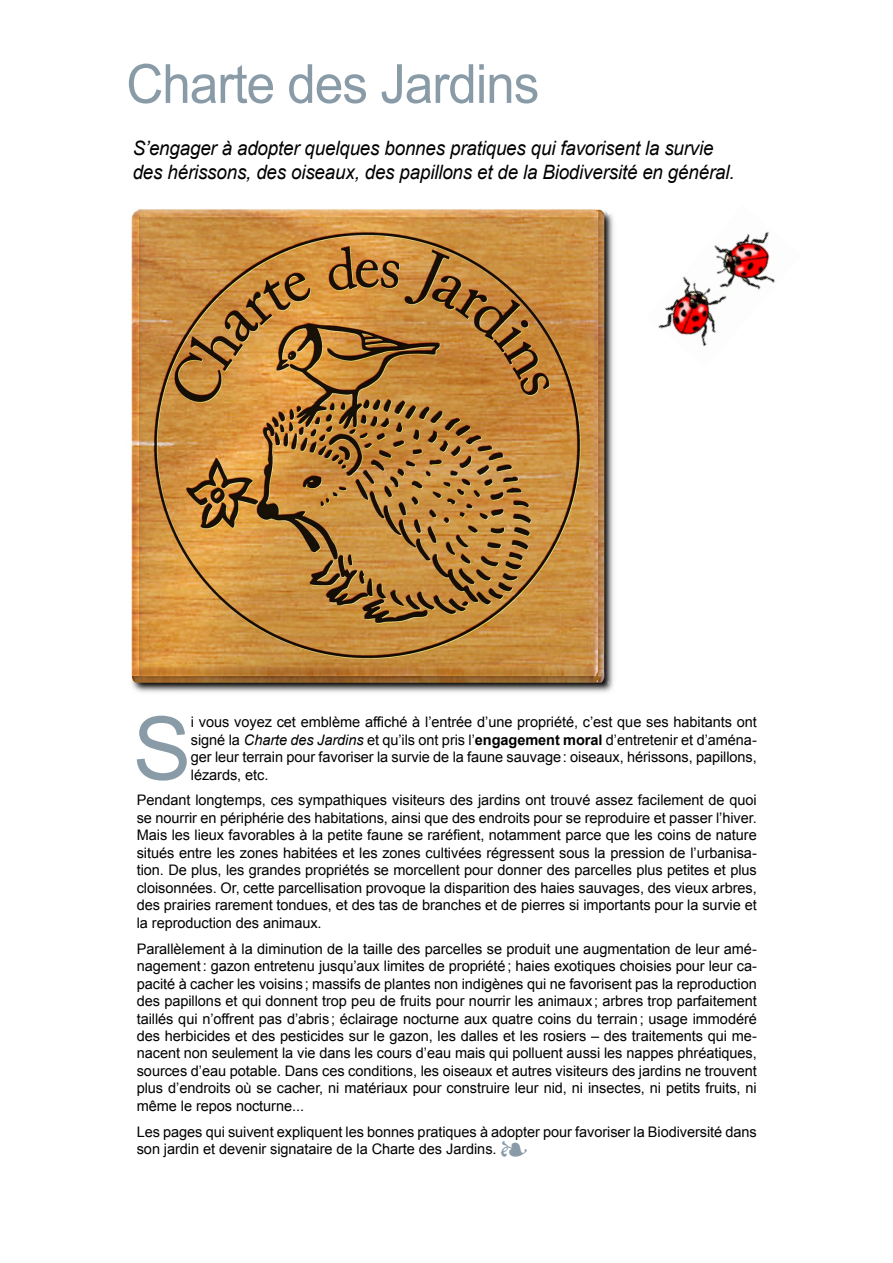
<style>
.page{position:relative;width:893px;height:1263px;background:#fff}
.page>*{position:absolute;margin:0;border:0;box-sizing:border-box;transform-origin:0 0}
.t1{font:87.75px "Arial";color:#8a9ba8}
.t2{font:54px "Arial";letter-spacing:-.02em;color:#8a9ba8;scale:.95 1}
.t3{font:italic 19.8px/23.7px "Arial";letter-spacing:-.01em;color:#000;scale:.95 1}
.t4{font:14.55px/17.4px "Arial";letter-spacing:-.005em;color:#000;text-align:justify}
.s1{font-style:italic}
.s2{font-weight:700}
</style>
<div class="page">
<img style="left:131px;top:209px;width:483px;height:484px">
<img style="left:658px;top:231px;width:117px;height:116px">
<h2 class="t2" style="left:126px;top:49px;width:436px">Charte des Jardins</h2>
<h3 class="t3" style="left:133px;top:136px;width:635px">S’engager à adopter quelques bonnes pratiques qui favorisent la survie des hérissons, des oiseaux, des papillons et de la Biodiversité en général.</h3>
<h1 class="t1" style="left:133px;top:691px;width:60px">S</h1>
<p class="t4" style="left:191px;top:713px;width:567px">i vous voyez cet emblème affiché à l’entrée d’une propriété, c’est que ses habitants ont signé la <span class="s1">Charte des Jardins</span> et qu’ils ont pris l’<span class="s2">engagement moral</span> d’entretenir et d’aména&shy;ger leur terrain pour favoriser la survie de la faune sauvage: oiseaux, hérissons, papillons, lézards, etc.</p>
<p class="t4" style="left:137px;top:792px;width:622px">Pendant longtemps, ces sympathiques visiteurs des jardins ont trouvé assez facilement de quoi se nourrir en périphérie des habitations, ainsi que des endroits pour se reproduire et passer l’hiver.<br>Mais les lieux favorables à la petite faune se raréfient, notamment parce que les coins de nature situés entre les zones habitées et les zones cultivées régressent sous la pression de l’urbanisa&shy;tion. De plus, les grandes propriétés se morcellent pour donner des parcelles plus petites et plus cloisonnées. Or, cette parcellisation provoque la disparition des haies sauvages, des vieux arbres, des prairies rarement tondues, et des tas de branches et de pierres si importants pour la survie et la reproduction des animaux.</p>
<p class="t4" style="left:137px;top:940px;width:622px">Parallèlement à la diminution de la taille des parcelles se produit une augmentation de leur amé&shy;nagement: gazon entretenu jusqu’aux limites de propriété; haies exotiques choisies pour leur ca&shy;pacité à cacher les voisins; massifs de plantes non indigènes qui ne favorisent pas la reproduction des papillons et qui donnent trop peu de fruits pour nourrir les animaux; arbres trop parfaitement taillés qui n’offrent pas d’abris; éclairage nocturne aux quatre coins du terrain; usage immodéré des herbicides et des pesticides sur le gazon, les dalles et les rosiers – des traitements qui me&shy;nacent non seulement la vie dans les cours d’eau mais qui polluent aussi les nappes phréatiques, sources d’eau potable. Dans ces conditions, les oiseaux et autres visiteurs des jardins ne trouvent plus d’endroits où se cacher, ni matériaux pour construire leur nid, ni insectes, ni petits fruits, ni même le repos nocturne...</p>
<p class="t4" style="left:137px;top:1123px;width:621px">Les pages qui suivent expliquent les bonnes pratiques à adopter pour favoriser la Biodiversité dans son jardin et devenir signataire de la Charte des Jardins.</p>
</div>
